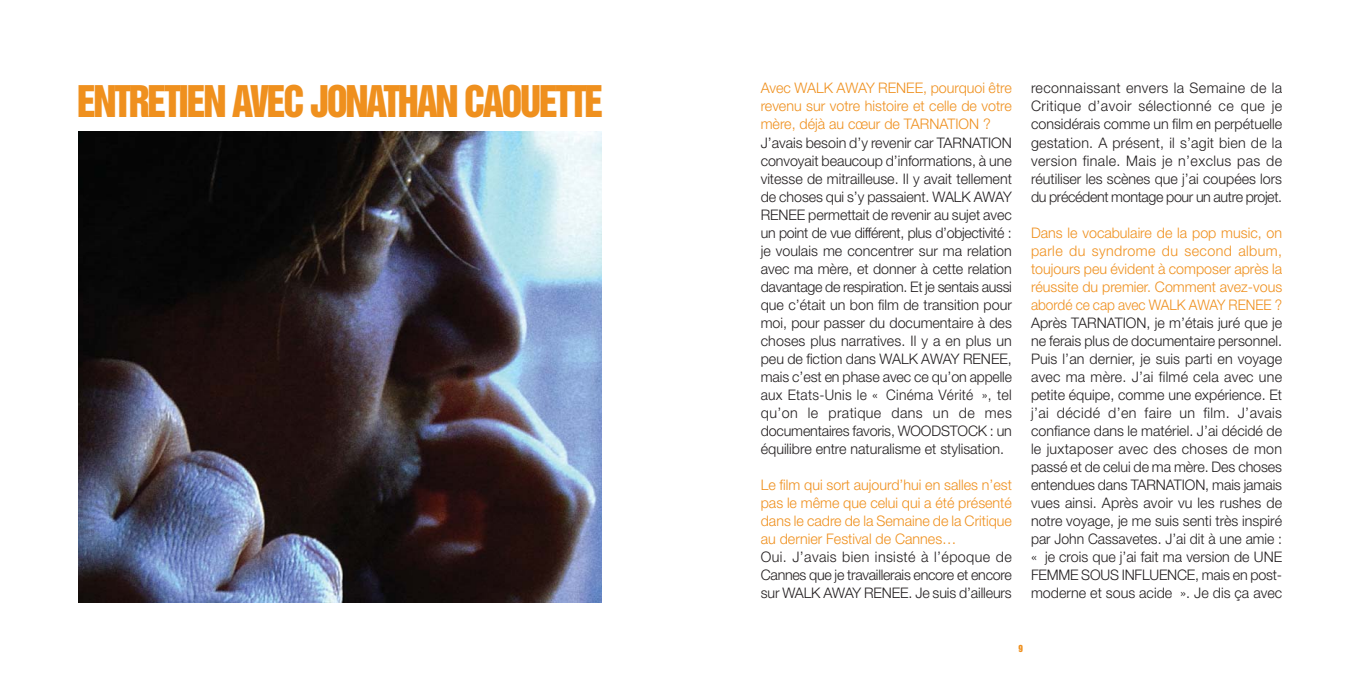
<style>
.page{position:relative;width:1361px;height:680px;background:#fff}
.page>*{position:absolute;margin:0;border:0;box-sizing:border-box;transform-origin:0 0}
.t1{font:39.9px "Helvetica Inserat";letter-spacing:-.065em;color:#ef901e;scale:.95 1}
.t2{font:300 14.55px/18px "Helvetica Neue";letter-spacing:-.01em;color:#231f20;text-align:justify}
.t3{font:300 14.55px/18px "Helvetica Neue";color:#ef901e;text-align:justify}
.t4{font:9px "Helvetica Inserat";color:#ef901e}
</style>
<div class="page">
<img style="left:79px;top:131px;width:523px;height:471px">
<h1 class="t1" style="left:77px;top:85px;width:555px">ENTRETIEN AVEC JONATHAN CAOUETTE</h1>
<p class="t3" style="left:760px;top:81px;width:253px">Avec WALK AWAY RENEE, pourquoi être revenu sur votre histoire et celle de votre mère, déjà au cœur de TARNATION ?</p>
<p class="t2" style="left:760px;top:135px;width:253px">J’avais besoin d’y revenir car TARNATION convoyait beaucoup d’informations, à une vitesse de mitrailleuse. Il y avait tellement de choses qui s’y passaient. WALK AWAY RENEE permettait de revenir au sujet avec un point de vue différent, plus d’objectivité : je voulais me concentrer sur ma relation avec ma mère, et donner à cette relation davantage de respiration. Et je sentais aussi que c’était un bon film de transition pour moi, pour passer du documentaire à des choses plus narratives. Il y a en plus un peu de fiction dans WALK AWAY RENEE, mais c’est en phase avec ce qu’on appelle aux Etats-Unis le « Cinéma Vérité », tel qu’on le pratique dans un de mes documentaires favoris, WOODSTOCK : un équilibre entre naturalisme et stylisation.</p>
<p class="t3" style="left:760px;top:477px;width:253px">Le film qui sort aujourd’hui en salles n’est pas le même que celui qui a été présenté dans le cadre de la Semaine de la Critique au dernier Festival de Cannes…</p>
<p class="t2" style="left:760px;top:549px;width:253px">Oui. J’avais bien insisté à l’époque de Cannes que je travaillerais encore et encore sur WALK AWAY RENEE. Je suis d’ailleurs</p>
<p class="t2" style="left:1031px;top:81px;width:253px">reconnaissant envers la Semaine de la Critique d’avoir sélectionné ce que je considérais comme un film en perpétuelle gestation. A présent, il s’agit bien de la version finale. Mais je n’exclus pas de réutiliser les scènes que j’ai coupées lors du précédent montage pour un autre projet.</p>
<p class="t3" style="left:1031px;top:225px;width:253px">Dans le vocabulaire de la pop music, on parle du syndrome du second album, toujours peu évident à composer après la réussite du premier. Comment avez-vous abordé ce cap avec WALK AWAY RENEE ?</p>
<p class="t2" style="left:1031px;top:315px;width:253px">Après TARNATION, je m’étais juré que je ne ferais plus de documentaire personnel.<br>Puis l’an dernier, je suis parti en voyage avec ma mère. J’ai filmé cela avec une petite équipe, comme une expérience. Et j’ai décidé d’en faire un film. J’avais confiance dans le matériel. J’ai décidé de le juxtaposer avec des choses de mon passé et de celui de ma mère. Des choses entendues dans TARNATION, mais jamais vues ainsi. Après avoir vu les rushes de notre voyage, je me suis senti très inspiré par John Cassavetes. J’ai dit à une amie : « je crois que j’ai fait ma version de UNE FEMME SOUS INFLUENCE, mais en post&shy;moderne et sous acide ». Je dis ça avec</p>
<p class="t4" style="left:1018px;top:644px;width:6px">9</p>
</div>
